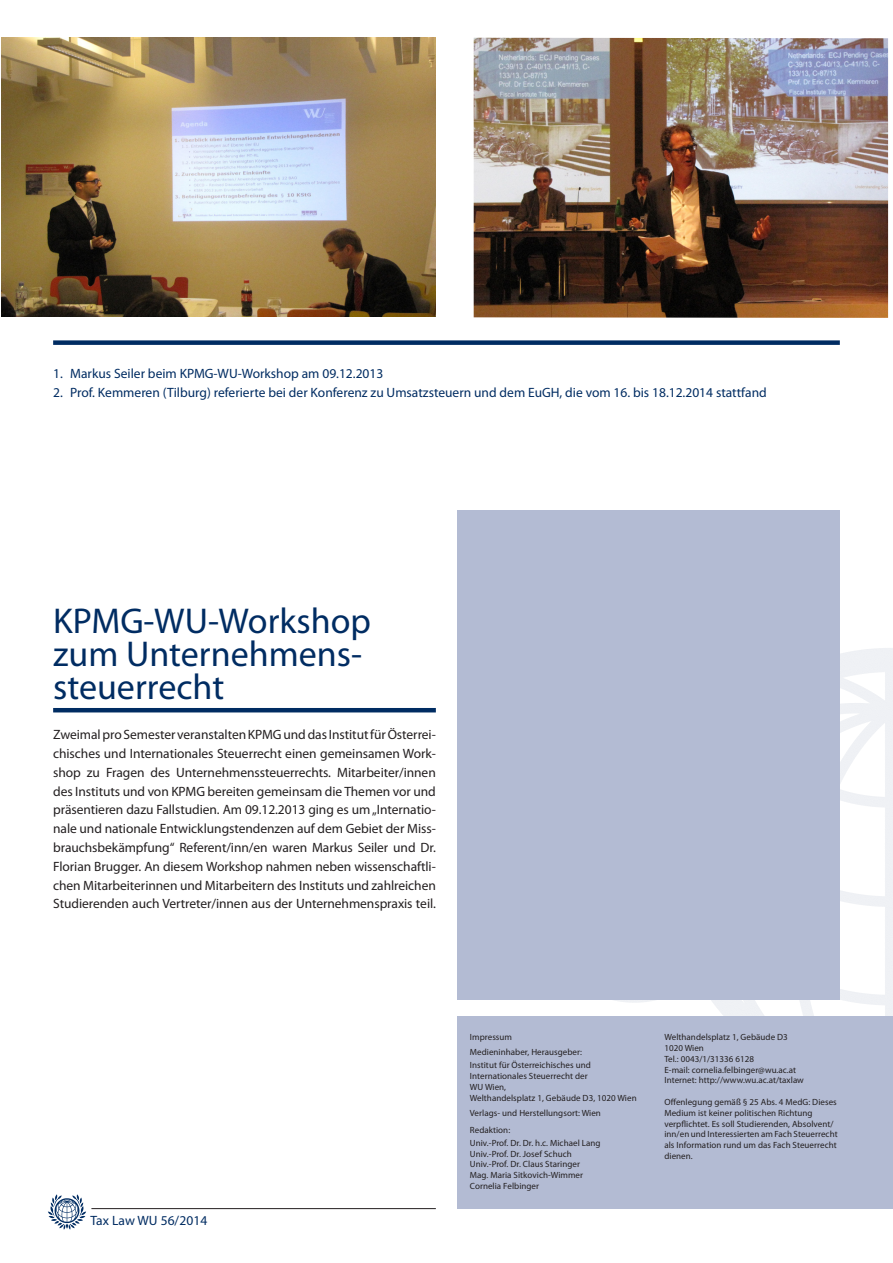
<style>
.page{position:relative;width:893px;height:1263px;background:#fff}
.page>*{position:absolute;margin:0;border:0;box-sizing:border-box;transform-origin:0 0}
.Headline{font:36px/33px "Myriad Pro";color:#002c62}
.t1{font:13.5px/18.8px "Myriad Pro";letter-spacing:-.005em;color:#231f20;text-align:justify}
.Bildunterschrift{font:13.5px "Myriad Pro";color:#002c62}
.Impressum_2{font:9px/10.8px "Myriad Pro";letter-spacing:.005em;color:#231f20}
.Impressum_1{font:9px "Myriad Pro";letter-spacing:.005em;color:#231f20}
</style>
<div class="page">
<hr style="left:91px;top:1208px;width:345px;height:1px;background:#231f20">
<img style="left:48px;top:1194px;width:38px;height:36px">
<div style="left:53px;top:340px;width:787px;height:5px;background:#002c62"></div>
<hr style="left:53px;top:708px;width:383px;height:4px;background:#002c62">
<div style="left:457px;top:1016px;width:436px;height:193px;background:#b3bbd3"></div>
<div style="left:457px;top:510px;width:383px;height:489px;background:#b3bbd3"></div>
<img style="left:1px;top:37px;width:435px;height:280px">
<img style="left:474px;top:38px;width:414px;height:280px">
<p class="Bildunterschrift" style="left:53px;top:365px;width:332px">1. Markus Seiler beim KPMG-WU-Workshop am 09.12.2013</p>
<p class="Bildunterschrift" style="left:53px;top:384px;width:715px">2. Prof. Kemmeren (Tilburg) referierte bei der Konferenz zu Umsatzsteuern und dem EuGH, die vom 16. bis 18.12.2014 stattfand</p>
<p class="Headline" style="left:53px;top:604px;width:319px">KPMG-WU-Workshop zum Unternehmens&shy;steuerrecht</p>
<p class="t1" style="left:53px;top:725px;width:384px">Zweimal pro Semester veranstalten KPMG und das Institut für Österrei&shy;chisches und Internationales Steuerrecht einen gemeinsamen Work&shy;shop zu Fragen des Unternehmenssteuerrechts. Mitarbeiter/innen des Instituts und von KPMG bereiten gemeinsam die Themen vor und präsentieren dazu Fallstudien. Am 09.12.2013 ging es um „Internatio&shy;nale und nationale Entwicklungstendenzen auf dem Gebiet der Miss&shy;brauchsbekämpfung“ Referent/inn/en waren Markus Seiler und Dr.<br>Florian Brugger. An diesem Workshop nahmen neben wissenschaftli&shy;chen Mitarbeiterinnen und Mitarbeitern des Instituts und zahlreichen Studierenden auch Vertreter/innen aus der Unternehmenspraxis teil.</p>
<p class="Bildunterschrift" style="left:90px;top:1212px;width:118px">Tax Law WU 56/2014</p>
<p class="Impressum_2" style="left:470px;top:1031px;width:44px">Impressum</p>
<p class="Impressum_1" style="left:470px;top:1047px;width:114px">Medieninhaber, Herausgeber:</p>
<p class="Impressum_2" style="left:470px;top:1059px;width:122px">Institut für Österreichisches und</p>
<p class="Impressum_2" style="left:470px;top:1070px;width:119px">Internationales Steuerrecht der</p>
<p class="Impressum_2" style="left:470px;top:1081px;width:38px">WU Wien,</p>
<p class="Impressum_2" style="left:470px;top:1092px;width:168px">Welthandelsplatz 1, Gebäude D3, 1020 Wien</p>
<p class="Impressum_1" style="left:470px;top:1107px;width:133px">Verlags- und Herstellungsort: Wien</p>
<p class="Impressum_1" style="left:470px;top:1124px;width:42px">Redaktion:</p>
<p class="Impressum_2" style="left:470px;top:1137px;width:132px">Univ.-Prof. Dr. Dr. h.c. Michael Lang</p>
<p class="Impressum_2" style="left:470px;top:1148px;width:103px">Univ.-Prof. Dr. Josef Schuch</p>
<p class="Impressum_2" style="left:470px;top:1159px;width:112px">Univ.-Prof. Dr. Claus Staringer</p>
<p class="Impressum_2" style="left:470px;top:1169px;width:115px">Mag. Maria Sitkovich-Wimmer</p>
<p class="Impressum_2" style="left:470px;top:1180px;width:71px">Cornelia Felbinger</p>
<p class="Impressum_2" style="left:664px;top:1031px;width:125px">Welthandelsplatz 1, Gebäude D3</p>
<p class="Impressum_2" style="left:664px;top:1042px;width:41px">1020 Wien</p>
<p class="Impressum_2" style="left:664px;top:1053px;width:91px">Tel.: 0043/1/31336 6128</p>
<p class="Impressum_2" style="left:664px;top:1064px;width:133px">E-mail: cornelia.felbinger@wu.ac.at</p>
<p class="Impressum_2" style="left:664px;top:1075px;width:141px">Internet: http://www.wu.ac.at/taxlaw</p>
<p class="Impressum_2" style="left:664px;top:1096px;width:175px">Offenlegung gemäß § 25 Abs. 4 MedG: Dieses Medium ist keiner politischen Richtung verpflichtet. Es soll Studierenden, Absolvent/ inn/en und Interessierten am Fach Steuerrecht als Information rund um das Fach Steuerrecht dienen.</p>
</div>
